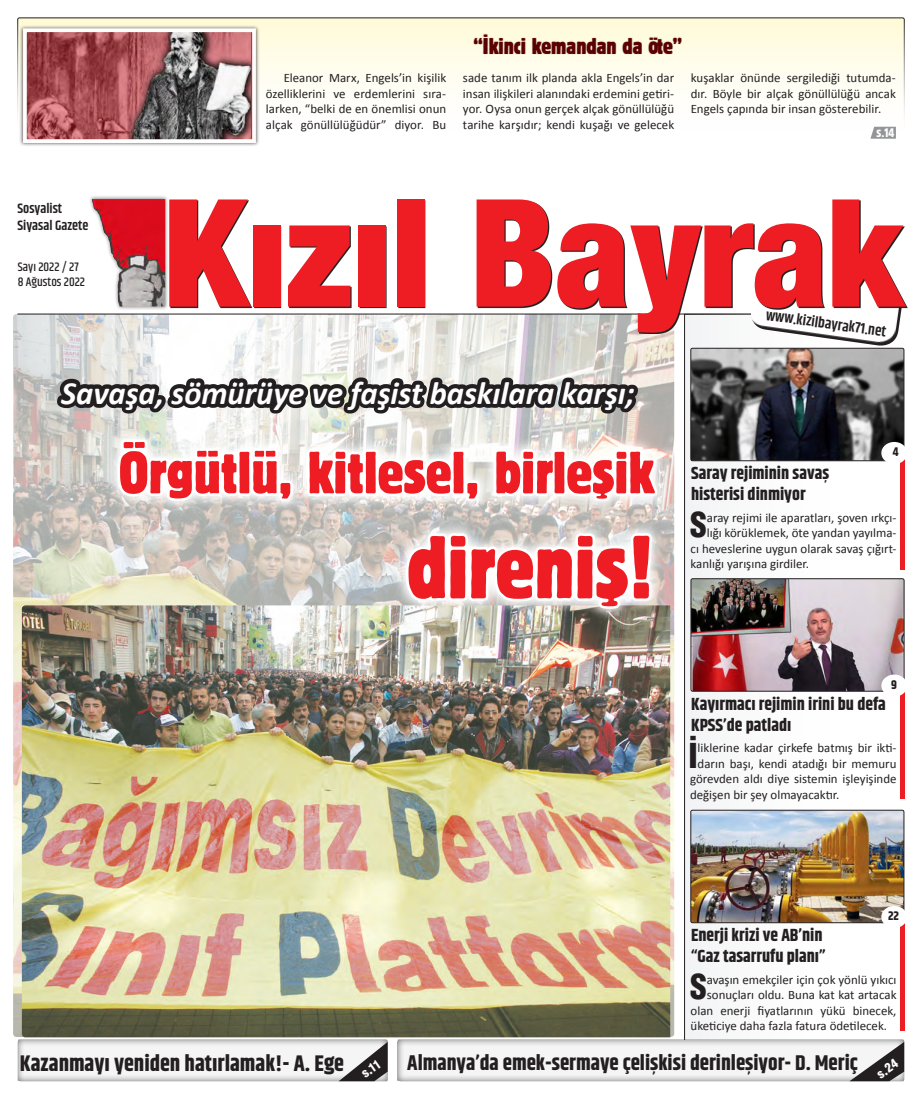
<style>
.page{position:relative;width:922px;height:1099px;background:#fff}
.page>*{position:absolute;margin:0;border:0;box-sizing:border-box;transform-origin:0 0}
.t1{font:900 condensed 150px "Helvetica Neue";color:#ee1d23}
.ana_başlık{font:condensed 93.75px "Block T";color:#ee1d23}
.ana_başlık-2{font:condensed 62.5px "Block T";color:#ee1d23}
.t2{font:900 condensed 33.5px "Helvetica";color:#231f20}
.t3{font:italic 700 32.5px "Calibri";color:#fff}
.ana_başlık-3{font:condensed 23.75px "Block T";color:#5b0000}
.ana_başlık-4{font:700 22.5px "Khand";color:#231f20}
.ana_başlık-5{font:700 21.25px "Khand";color:#231f20}
.ana_başlık-6{font:700 17.5px/21px "Khand";color:#231f20}
.t4{font:600 15px "Khand";color:#231f20}
.t5{font:600 13.75px "Khand";color:#231f20}
.t6{font:12.88px/15.5px "Calibri";color:#231f20;text-align:justify}
.t7{font:500 12.5px "Khand";color:#231f20}
.ana_başlık-7{font:900 condensed 12.5px "Helvetica";color:#fff}
.ana_başlık-8{font:700 12.5px "Khand";color:#231f20}
.t8{font:700 12.5px "Khand";color:#fff}
</style>
<div class="page">
<img style="left:13px;top:314px;width:661px;height:723px">
<div style="left:18px;top:18px;width:886px;height:169px;background:linear-gradient(to bottom,#fffbdf,#fff);border-radius:2px"></div>
<img style="left:690px;top:810px;width:213px;height:112px">
<div style="left:690px;top:810px;width:213px;height:112px;border:1px solid #231f20;border-radius:2px"></div>
<svg style="left:900px;top:924px;width:4px;height:106px"></svg>
<div style="left:881px;top:905px;width:26px;height:23px;background:#fff;border-radius:50%"></div>
<img style="left:690px;top:578px;width:212px;height:113px">
<div style="left:690px;top:578px;width:214px;height:113px;border:1px solid #231f20;border-radius:2px"></div>
<svg style="left:900px;top:693px;width:4px;height:105px"></svg>
<div style="left:881px;top:674px;width:26px;height:22px;background:#fff;border-radius:50%"></div>
<img style="left:690px;top:348px;width:211px;height:113px">
<div style="left:690px;top:348px;width:213px;height:113px;border:1px solid #231f20;border-radius:2px"></div>
<svg style="left:900px;top:461px;width:4px;height:109px"></svg>
<div style="left:881px;top:442px;width:26px;height:22px;background:#fff;border-radius:50%"></div>
<hr style="left:17px;top:314px;width:784px;height:1px;background:#231f20">
<svg style="left:746px;top:334px;width:159px;height:16px"></svg>
<svg style="left:659px;top:201px;width:248px;height:133px"></svg>
<svg style="left:870px;top:127px;width:25px;height:12px"></svg>
<div style="left:19px;top:24px;width:240px;height:123px;background:#231f20;opacity:.75"></div>
<img style="left:28px;top:33px;width:223px;height:105px">
<div style="left:23px;top:28px;width:233px;height:115px;border:4px solid #fff"></div>
<div style="left:472px;top:32px;width:211px;height:23px;background:#231f20;opacity:.2"></div>
<div style="left:18px;top:1035px;width:371px;height:46px;background:#231f20;opacity:.75"></div>
<svg style="left:18px;top:1039px;width:369px;height:42px"></svg>
<div style="left:396px;top:1035px;width:509px;height:46px;background:#231f20;opacity:.75"></div>
<svg style="left:397px;top:1039px;width:507px;height:42px"></svg>
<img style="left:22px;top:605px;width:648px;height:432px">
<img style="left:50px;top:165px;width:609px;height:628px">
<p class="t5" style="left:17px;top:200px;width:46px">Sosyalist</p>
<p class="t5" style="left:17px;top:216px;width:72px">Siyasal Gazete</p>
<p class="t7" style="left:18px;top:259px;width:62px">Sayı 2022 / 27</p>
<p class="t7" style="left:18px;top:274px;width:69px">8 Ağustos 2022</p>
<p class="t6" style="left:266px;top:70px;width:182px;text-indent:18px">Eleanor Marx, Engels’in kişilik özelliklerini ve erdemlerini sıra&shy;larken, “belki de en önemlisi onun alçak gönüllülüğüdür” diyor. Bu</p>
<p class="ana_başlık-3" style="left:473px;top:33px;width:210px">“İkinci kemandan da öte”</p>
<p class="t6" style="left:463px;top:70px;width:213px">sade tanım ilk planda akla Engels’in dar insan ilişkileri alanındaki erdemini getiri&shy;yor. Oysa onun gerçek alçak gönüllülüğü tarihe karşıdır; kendi kuşağı ve gelecek</p>
<p class="t6" style="left:690px;top:70px;width:206px">kuşaklar önünde sergilediği tutumda&shy;dır. Böyle bir alçak gönüllülüğü ancak Engels çapında bir insan gösterebilir.</p>
<p class="t8" style="left:876px;top:124px;width:19px">s.14</p>
<p class="t1" style="left:164px;top:130px;width:740px">Kızıl Bayrak</p>
<p class="t4" style="left:767px;top:305px;width:122px;rotate:8deg">www.kizilbayrak71.net</p>
<p class="t3" style="left:61px;top:373px;width:575px">Savaşa, sömürüye ve faşist baskılara karşı;</p>
<p class="ana_başlık-2" style="left:119px;top:439px;width:536px">Örgütlü, kitlesel, birleşik</p>
<p class="ana_başlık" style="left:407px;top:517px;width:248px">direniş!</p>
<p class="ana_başlık-8" style="left:892px;top:443px;width:7px">4</p>
<p class="ana_başlık-6" style="left:691px;top:464px;width:139px">Saray rejiminin savaş</p>
<p class="ana_başlık-6" style="left:691px;top:485px;width:116px">histerisi dinmiyor</p>
<p class="t2" style="left:690px;top:504px;width:18px">S</p>
<p class="t6" style="left:706px;top:509px;width:191px">aray rejimi ile aparatları, şoven ırkçı-</p>
<p class="t6" style="left:706px;top:524px;width:191px">lığı körüklemek, öte yandan yayılma-</p>
<p class="t6" style="left:690px;top:540px;width:207px">cı heveslerine uygun olarak savaş çığırt-</p>
<p class="t6" style="left:690px;top:555px;width:120px">kanlığı yarışına girdiler.</p>
<p class="ana_başlık-8" style="left:891px;top:675px;width:7px">9</p>
<p class="ana_başlık-6" style="left:691px;top:694px;width:196px">Kayırmacı rejimin irini bu defa<br>KPSS’de patladı</p>
<p class="t2" style="left:688px;top:734px;width:11px">İ</p>
<p class="t6" style="left:697px;top:739px;width:200px">liklerine kadar çirkefe batmış bir ikti-</p>
<p class="t6" style="left:697px;top:755px;width:200px">darın başı, kendi atadığı bir memuru</p>
<p class="t6" style="left:689px;top:770px;width:208px">görevden aldı diye sistemin işleyişinde</p>
<p class="t6" style="left:689px;top:786px;width:151px">değişen bir şey olmayacaktır.</p>
<p class="ana_başlık-8" style="left:887px;top:906px;width:13px">22</p>
<p class="ana_başlık-6" style="left:691px;top:925px;width:133px">Enerji krizi ve AB’nin</p>
<p class="ana_başlık-6" style="left:691px;top:946px;width:136px">“Gaz tasarrufu planı”</p>
<p class="t2" style="left:690px;top:965px;width:18px">S</p>
<p class="t6" style="left:706px;top:971px;width:191px">avaşın emekçiler için çok yönlü yıkıcı</p>
<p class="t6" style="left:706px;top:986px;width:191px">sonuçları oldu. Buna kat kat artacak</p>
<p class="t6" style="left:690px;top:1001px;width:207px">olan enerji fiyatlarının yükü binecek,</p>
<p class="t6" style="left:690px;top:1017px;width:198px">üketiciye daha fazla fatura ödetilecek.</p>
<p class="ana_başlık-4" style="left:20px;top:1047px;width:325px">Kazanmayı yeniden hatırlamak!- A. Ege</p>
<p class="ana_başlık-7" style="left:873px;top:1068px;width:24px;rotate:-35deg">s.24</p>
<p class="ana_başlık-5" style="left:407px;top:1048px;width:452px">Almanya’da emek-sermaye çelişkisi derinleşiyor- D. Meriç</p>
<p class="ana_başlık-7" style="left:358px;top:1067px;width:22px;rotate:-35deg">s.11</p>
</div>
